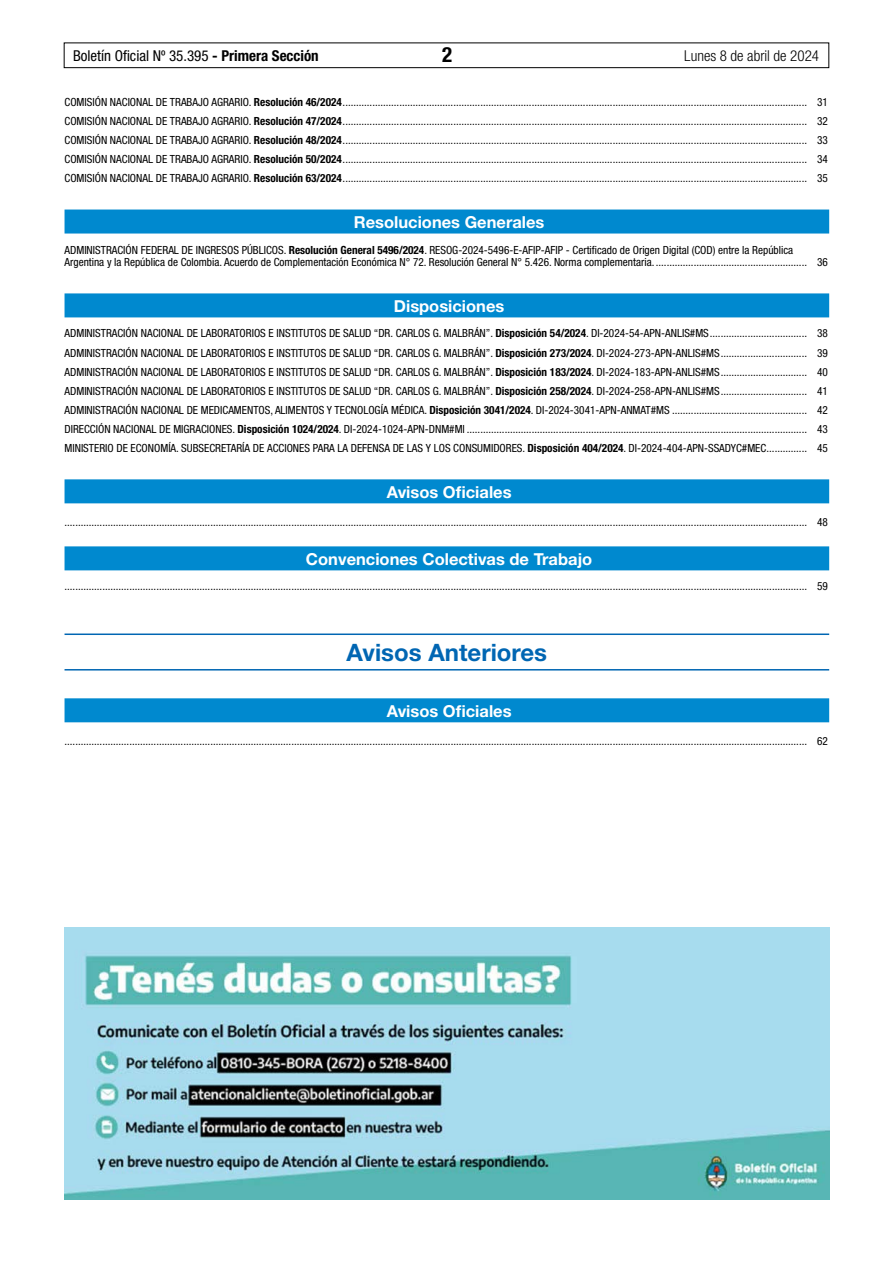
<style>
.page{position:relative;width:893px;height:1263px;background:#fff}
.page>*{position:absolute;margin:0;border:0;box-sizing:border-box;transform-origin:0 0}
.t1{font:700 24px "Helvetica Neue LT Std";color:#0066b3}
.t2{font:700 condensed 21px "Helvetica Neue LT Std";color:#000}
.t3{font:700 16.5px "Helvetica Neue LT Std";color:#fff}
.t4{font:condensed 15px "Helvetica Neue LT Std";color:#000}
.t5{font:300 condensed 15px "Helvetica Neue LT Std";color:#000}
.t6{font:condensed 11.25px/19.2px "Helvetica Neue LT Std";color:#000;text-align:justify}
.s1{font-weight:700}
</style>
<div class="page">
<div style="left:64px;top:43px;width:765px;height:25px;border:1px solid #000"></div>
<div style="left:65px;top:210px;width:764px;height:24px;background:#0089cf"></div>
<div style="left:65px;top:293px;width:764px;height:24px;background:#0089cf"></div>
<div style="left:65px;top:479px;width:764px;height:24px;background:#0089cf"></div>
<div style="left:65px;top:546px;width:764px;height:24px;background:#0089cf"></div>
<hr style="left:65px;top:633px;width:764px;height:2px;background:#0066b3">
<hr style="left:65px;top:669px;width:764px;height:1px;background:#0066b3">
<div style="left:65px;top:698px;width:764px;height:24px;background:#0089cf"></div>
<img style="left:65px;top:927px;width:765px;height:272px">
<h3 class="t4" style="left:73px;top:47px;width:247px">Boletín Oficial Nº 35.395 <span class="s1">- Primera Sección</span></h3>
<h2 class="t2" style="left:442px;top:42px;width:12px">2</h2>
<h3 class="t5" style="left:684px;top:47px;width:136px">Lunes 8 de abril de 2024</h3>
<p class="t6" style="left:65px;top:92px;width:765px">COMISIÓN NACIONAL DE TRABAJO AGRARIO. <span class="s1">Resolución 46/2024</span>............................................................................................................................................................................ 31<br>COMISIÓN NACIONAL DE TRABAJO AGRARIO. <span class="s1">Resolución 47/2024</span>............................................................................................................................................................................ 32<br>COMISIÓN NACIONAL DE TRABAJO AGRARIO. <span class="s1">Resolución 48/2024</span>............................................................................................................................................................................ 33<br>COMISIÓN NACIONAL DE TRABAJO AGRARIO. <span class="s1">Resolución 50/2024</span>............................................................................................................................................................................ 34<br>COMISIÓN NACIONAL DE TRABAJO AGRARIO. <span class="s1">Resolución 63/2024</span>............................................................................................................................................................................ 35</p>
<h3 class="t3" style="left:354px;top:212px;width:192px">Resoluciones Generales</h3>
<p class="t6" style="left:65px;top:243px;width:765px;line-height:12.8px">ADMINISTRACIÓN FEDERAL DE INGRESOS PÚBLICOS. <span class="s1">Resolución General 5496/2024</span>. RESOG-2024-5496-E-AFIP-AFIP - Certificado de Origen Digital (COD) entre la República<br>Argentina y la República de Colombia. Acuerdo de Complementación Económica N° 72. Resolución General N° 5.426. Norma complementaria. ........................................................ 36</p>
<h3 class="t3" style="left:394px;top:296px;width:112px">Disposiciones</h3>
<p class="t6" style="left:65px;top:324px;width:765px">ADMINISTRACIÓN NACIONAL DE LABORATORIOS E INSTITUTOS DE SALUD “DR. CARLOS G. MALBRÁN”. <span class="s1">Disposición 54/2024</span>. DI-2024-54-APN-ANLIS#MS.................................... 38<br>ADMINISTRACIÓN NACIONAL DE LABORATORIOS E INSTITUTOS DE SALUD “DR. CARLOS G. MALBRÁN”. <span class="s1">Disposición 273/2024</span>. DI-2024-273-APN-ANLIS#MS................................ 39<br>ADMINISTRACIÓN NACIONAL DE LABORATORIOS E INSTITUTOS DE SALUD “DR. CARLOS G. MALBRÁN”. <span class="s1">Disposición 183/2024</span>. DI-2024-183-APN-ANLIS#MS................................ 40<br>ADMINISTRACIÓN NACIONAL DE LABORATORIOS E INSTITUTOS DE SALUD “DR. CARLOS G. MALBRÁN”. <span class="s1">Disposición 258/2024</span>. DI-2024-258-APN-ANLIS#MS................................ 41<br>ADMINISTRACIÓN NACIONAL DE MEDICAMENTOS, ALIMENTOS Y TECNOLOGÍA MÉDICA. <span class="s1">Disposición 3041/2024</span>. DI-2024-3041-APN-ANMAT#MS .................................................. 42<br>DIRECCIÓN NACIONAL DE MIGRACIONES. <span class="s1">Disposición 1024/2024</span>. DI-2024-1024-APN-DNM#MI .............................................................................................................................. 43<br>MINISTERIO DE ECONOMÍA. SUBSECRETARÍA DE ACCIONES PARA LA DEFENSA DE LAS Y LOS CONSUMIDORES. <span class="s1">Disposición 404/2024</span>. DI-2024-404-APN-SSADYC#MEC............... 45</p>
<h3 class="t3" style="left:387px;top:482px;width:126px">Avisos Oficiales</h3>
<p class="t6" style="left:65px;top:512px;width:765px">................................................................................................................................................................................................................................................................................... 48</p>
<h3 class="t3" style="left:306px;top:549px;width:288px">Convenciones Colectivas de Trabajo</h3>
<p class="t6" style="left:65px;top:577px;width:765px">................................................................................................................................................................................................................................................................................... 59</p>
<h1 class="t1" style="left:347px;top:637px;width:202px">Avisos Anteriores</h1>
<h3 class="t3" style="left:387px;top:701px;width:126px">Avisos Oficiales</h3>
<p class="t6" style="left:65px;top:731px;width:765px">................................................................................................................................................................................................................................................................................... 62</p>
</div>
